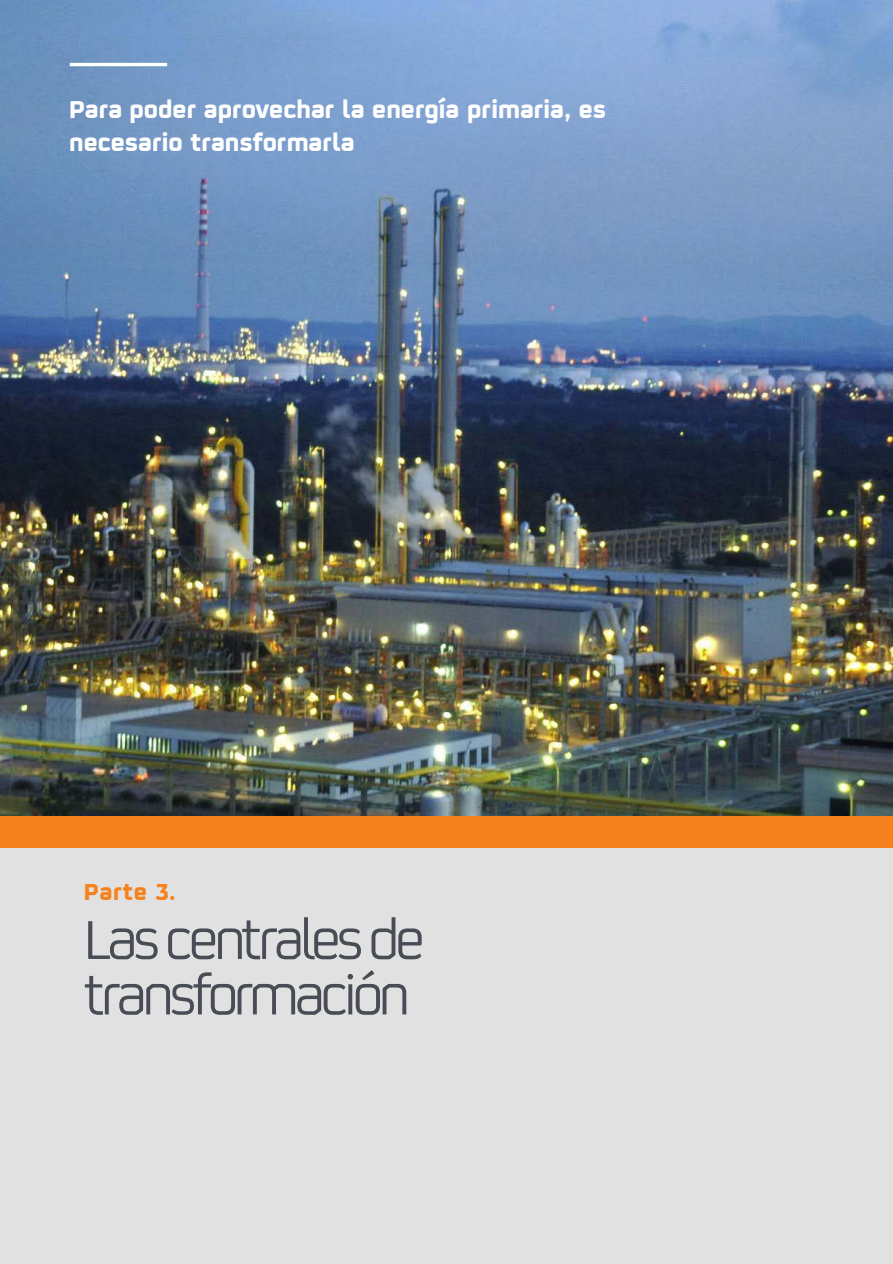
<style>
.page{position:relative;width:893px;height:1264px;background:#fff}
.page>*{position:absolute;margin:0;border:0;box-sizing:border-box;transform-origin:0 0}
.t1{font:60.9px/55.5px "Repsol";letter-spacing:-.075em;color:#474c55}
.t2{font:700 27px/32.4px "Repsol";color:#fff}
.t3{font:700 25.5px "Repsol";letter-spacing:.02em;color:#f5821f}
</style>
<div class="page">
<div style="left:0;top:814px;width:892px;height:33px;background:#f5821f"></div>
<div style="left:0;top:847px;width:892px;height:416px;background:#e2e1e1"></div>
<img style="left:0;top:0;width:892px;height:814px">
<hr style="left:70px;top:63px;width:97px;height:3px;background:#fff">
<p class="t2" style="left:69px;top:90px;width:538px">Para poder aprovechar la energía primaria, es necesario transformarla</p>
<p class="t3" style="left:84px;top:870px;width:93px">Parte 3.</p>
<h1 class="t1" style="left:84px;top:907px;width:343px">Las centrales de transformación</h1>
</div>
